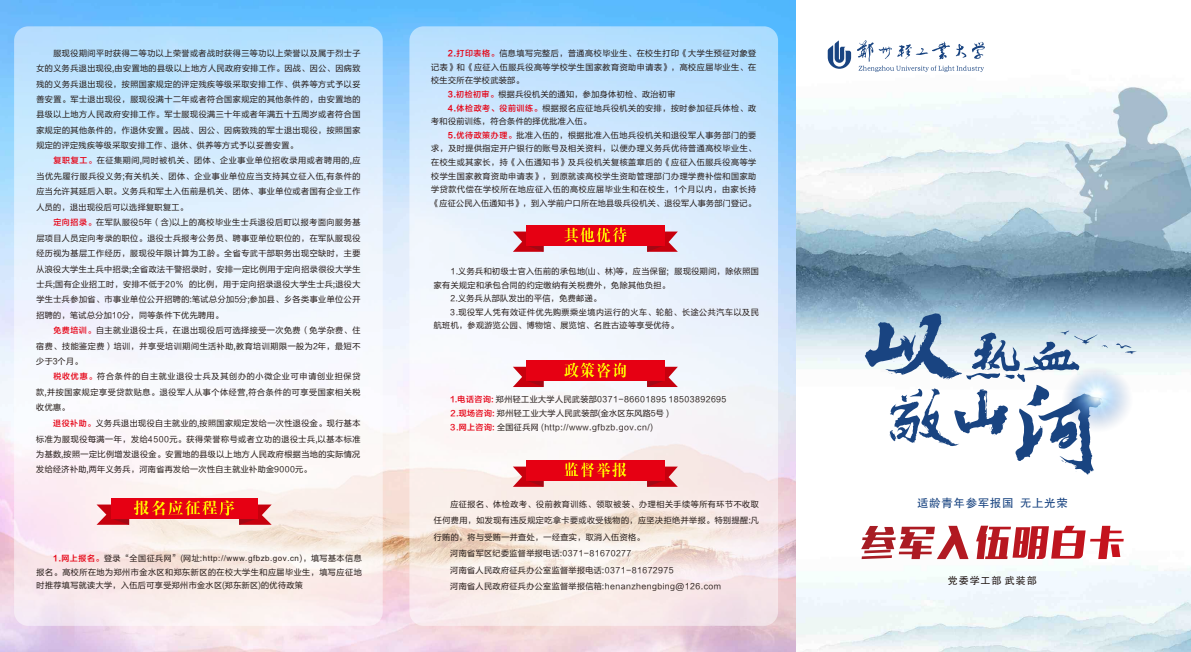
<style>
.page{position:relative;width:1191px;height:652px;background:#fff}
.page>*{position:absolute;margin:0;border:0;box-sizing:border-box;transform-origin:0 0}
.t1{font:11.5px "FZHTK GBK1 0";letter-spacing:.055em;color:#194481}
.t2{font:10px "FZHTK GBK1 0";letter-spacing:.09em;color:#231916}
.t3{font:8px/15.3px "FZLTH GB1 4";letter-spacing:.065em;color:#231916;text-align:justify}
.t4{font:8px "FZHTK GBK1 0";letter-spacing:.065em;color:#231916}
.t5{font:8px "FZLTH GB1 4";letter-spacing:.04em;color:#231916}
.t6{font:8px "FZLTH GB1 4";letter-spacing:.085em;color:#231916}
.s1{font-family:"FZLTZHJW GB1 0";color:#e60013}
.s2{font-family:"FZLTZHK GBK1 0";color:#e60013}
.s3{font-family:"FZLTH GB1 4"}
</style>
<div class="page">
<img style="left:796px;top:87px;width:394px;height:565px">
<div style="left:0;top:0;width:796px;height:652px;background:#fff;opacity:.3"></div>
<svg style="left:859px;top:525px;width:266px;height:35px"></svg>
<svg style="left:1116px;top:343px;width:20px;height:11px"></svg>
<svg style="left:864px;top:313px;width:244px;height:161px"></svg>
<img style="left:1053px;top:359px;width:87px;height:80px">
<div style="left:14px;top:26px;width:369px;height:600px;background:#fff;border-radius:14px;opacity:.5"></div>
<div style="left:409px;top:26px;width:369px;height:600px;background:#fff;border-radius:14px;opacity:.5"></div>
<svg style="left:647px;top:232px;width:31px;height:20px"></svg>
<svg style="left:513px;top:232px;width:30px;height:20px"></svg>
<div style="left:526px;top:225px;width:138px;height:20px;background:#e60013"></div>
<svg style="left:564px;top:227px;width:62px;height:16px"></svg>
<svg style="left:647px;top:367px;width:31px;height:20px"></svg>
<svg style="left:513px;top:367px;width:30px;height:20px"></svg>
<div style="left:526px;top:360px;width:138px;height:21px;background:#e60013"></div>
<svg style="left:564px;top:363px;width:62px;height:15px"></svg>
<svg style="left:647px;top:467px;width:31px;height:20px"></svg>
<svg style="left:513px;top:467px;width:30px;height:20px"></svg>
<div style="left:526px;top:460px;width:138px;height:20px;background:#e60013"></div>
<svg style="left:564px;top:462px;width:62px;height:15px"></svg>
<svg style="left:826px;top:40px;width:160px;height:69px"></svg>
<div style="left:111px;top:498px;width:146px;height:20px;background:#e60013"></div>
<svg style="left:97px;top:500px;width:175px;height:25px"></svg>
<p class="t3" style="left:36px;top:46px;width:325px;text-indent:17px">服现役期间平时获得二等功以上荣誉或者战时获得三等功以上荣誉以及属于烈士子女的义务兵退出现役,由安置地的县级以上地方人民政府安排工作。因战、因公、因病致残的义务兵退出现役，按照国家规定的评定残疾等级采取安排工作、供养等方式予以妥善安置。军士退出现役，服现役满十二年或者符合国家规定的其他条件的，由安置地的县级以上地方人民政府安排工作。军士服现役满三十年或者年满五十五周岁或者符合国家规定的其他条件的，作退休安置。因战、因公、因病致残的军士退出现役，按照国家规定的评定残疾等级采取安排工作、退休、供养等方式予以妥善安置。</p>
<p class="t3" style="left:36px;top:153px;width:325px;text-indent:17px"><span class="s1">复职复工。</span>在征集期间,同时被机关、团体、企业事业单位招收录用或者聘用的,应当优先履行服兵役义务;有关机关、团体、企业事业单位应当支持其立征入伍,有条件的应当允许其延后入职。义务兵和军土入伍前是机关、团体、事业单位或者国有企业工作人员的，退出现役后可以选择复职复工。</p>
<p class="t3" style="left:36px;top:215px;width:325px;text-indent:17px"><span class="s1">定向招录。</span>在军队服役5年（含)以上的高校毕业生士兵退役后町以报考面向服务基层项目人员定向考录的职位。退役士兵报考公务员、聘事亚单位职位的，在军队服现役经历视为基层工作经历，服现役年限计算为工龄。全省专武干部职务出现空缺时，主要从浪役大学生土兵中招录;全省政法干警招录时，安排一定比例用于定向招录很役大学生士兵;国有企业招工时，安排不低于20% 的比例，用于定向招录退役大学生士兵;退役大学生士兵参加省、市事业单位公开招聘的:笔试总分加5分;参加县、乡各类事业单位公开招聘的，笔试总分加10分，同等条件下优先聘用。</p>
<p class="t3" style="left:36px;top:322px;width:325px;line-height:15.6px;text-indent:17px"><span class="s1">免费培训。</span>自主就业退役士兵，在退出现役后可选择接受一次免费（免学杂费、住宿费、技能鉴定费）培训，并享受培训期间生活补助,教育培训期限一般为2年，最短不少于3个月。</p>
<p class="t3" style="left:36px;top:369px;width:325px;line-height:15.6px;text-indent:17px"><span class="s1">税收优惠。</span>符合条件的自主就业退役士兵及其创办的小微企业可申请创业担保贷款,并按国家规定享受贷款贴息。退役军人从事个体经营,符合条件的可享受国家相关税收优惠。</p>
<p class="t3" style="left:36px;top:415px;width:325px;text-indent:17px"><span class="s1">退役补助。</span>义务兵退出现役自主就业的,按照国家规定发给一次性退役金。现行基本标准为服现役每满一年，发给4500元。获得荣誉称号或者立功的退役士兵,以基本标准为基数,按照一定比例增发退役金。安置地的县级以上地方人民政府根据当地的实际情况发给经济补助,两年义务兵，河南省再发给一次性自主就业补助金9000元。</p>
<p class="t4" style="left:53px;top:554px;width:310px"><span class="s2">1.网上报名。</span><span class="s3">登录“全国征兵网”(网址:</span>http://www.gfbzb.gov.cn<span class="s3">)，填写基本信息</span></p>
<p class="t3" style="left:37px;top:565px;width:326px;line-height:13.6px">报名。高校所在地为郑州市金水区和郑东新区的在校大学生和应届毕业生，填写应征地时推荐填写就读大学，入伍后可享受郑州市金水区(郑东新区)的优待政策</p>
<p class="t3" style="left:448px;top:46px;width:310px"><span class="s2">2.打印表格。</span>信息填写完整后，普通高校毕业生、在校生打印《大学生预征对象登</p>
<p class="t3" style="left:431px;top:59px;width:326px">记表》和《应征入伍服兵役高等学校学生国家教育资助申请表》，高校应届毕业生、在</p>
<p class="t3" style="left:431px;top:73px;width:94px">校生交所在学校武装部。</p>
<p class="t3" style="left:448px;top:87px;width:229px"><span class="s2">3.初检初审。</span>根据兵役机关的通知，参加身体初检、政治初审</p>
<p class="t3" style="left:448px;top:100px;width:310px"><span class="s2">4.体检政考、役前训练。</span>根据报名应征地兵役机关的安排，按时参加征兵体检、政</p>
<p class="t3" style="left:431px;top:114px;width:161px">考和役前训练，符合条件的择优批准入伍。</p>
<p class="t3" style="left:448px;top:128px;width:310px"><span class="s2">5.优待政策办理。</span>批准入伍的，根据批准入伍地兵役机关和退役军人事务部门的要</p>
<p class="t3" style="left:431px;top:141px;width:326px">求，及时提供指定开户银行的账号及相关资料，以便办理义务兵优待普通高校毕业生、</p>
<p class="t3" style="left:431px;top:155px;width:326px">在校生或其家长，持《入伍通知书》及兵役机关复核盖章后的《应征入伍服兵役高等学</p>
<p class="t3" style="left:431px;top:168px;width:326px">校学生国家教育资助申请表》，到原就读高校学生资助管理部门办理学费补偿和国家助</p>
<p class="t6" style="left:431px;top:185px;width:326px">学贷款代偿在学校所在地应征入伍的高校应届毕业生和在校生，1个月以内，由家长持</p>
<p class="t5" style="left:431px;top:199px;width:326px">《应征公民入伍通知书》，到入学前户口所在地县级兵役机关、退役军人事务部门登记。</p>
<p class="t3" style="left:450px;top:264px;width:310px">1.义务兵和初级士官入伍前的承包地(山、林)等，应当保留; 服现役期间，除依照国</p>
<p class="t3" style="left:434px;top:277px;width:237px">家有关规定和承包合同的约定缴纳有关税费外，免除其他负担。</p>
<p class="t3" style="left:450px;top:291px;width:152px">2.义务兵从部队发出的平信，免费邮递。</p>
<p class="t3" style="left:450px;top:305px;width:310px">3.现役军人凭有效证件优先购票乘坐境内运行的火车、轮船、长途公共汽车以及民</p>
<p class="t3" style="left:434px;top:318px;width:246px">航班机，参观游览公园、博物馆、展览馆、名胜古迹等享受优待。</p>
<p class="t3" style="left:450px;top:392px;width:278px;line-height:14px;text-align:left"><span class="s1">1.电话咨询:</span> 郑州轻工业大学人民武装部0371-86601895 18503892695<br><span class="s1">2.现场咨询:</span> 郑州轻工业大学人民武装部(金水区东风路5号 )<br><span class="s1">3.网上咨询:</span> 全国征兵网 (http://www.gfbzb.gov.cn/)</p>
<p class="t3" style="left:450px;top:497px;width:310px">应征报名、体检政考、役前教育训练、领取被装、办理相关手续等所有环节不收取</p>
<p class="t3" style="left:434px;top:513px;width:326px">任何费用，如发现有违反规定吃拿卡要或收受钱物的，应坚决拒绝并举报。特别提醒:凡</p>
<p class="t3" style="left:434px;top:530px;width:212px">行贿的，将与受贿一并查处，一经查实，取消入伍资格。</p>
<p class="t3" style="left:450px;top:546px;width:182px">河南省军区纪委监督举报电话:0371-81670277</p>
<p class="t3" style="left:450px;top:562px;width:225px">河南省人民政府征兵办公室监督举报电话:0371-81672975</p>
<p class="t3" style="left:450px;top:579px;width:272px">河南省人民政府征兵办公室监督举报信箱:henanzhengbing@126.com</p>
<h1 class="t1" style="left:917px;top:497px;width:152px">适龄青年参军报国 无上光荣</h1>
<p class="t2" style="left:948px;top:575px;width:90px">党委学工部武装部</p>
</div>
